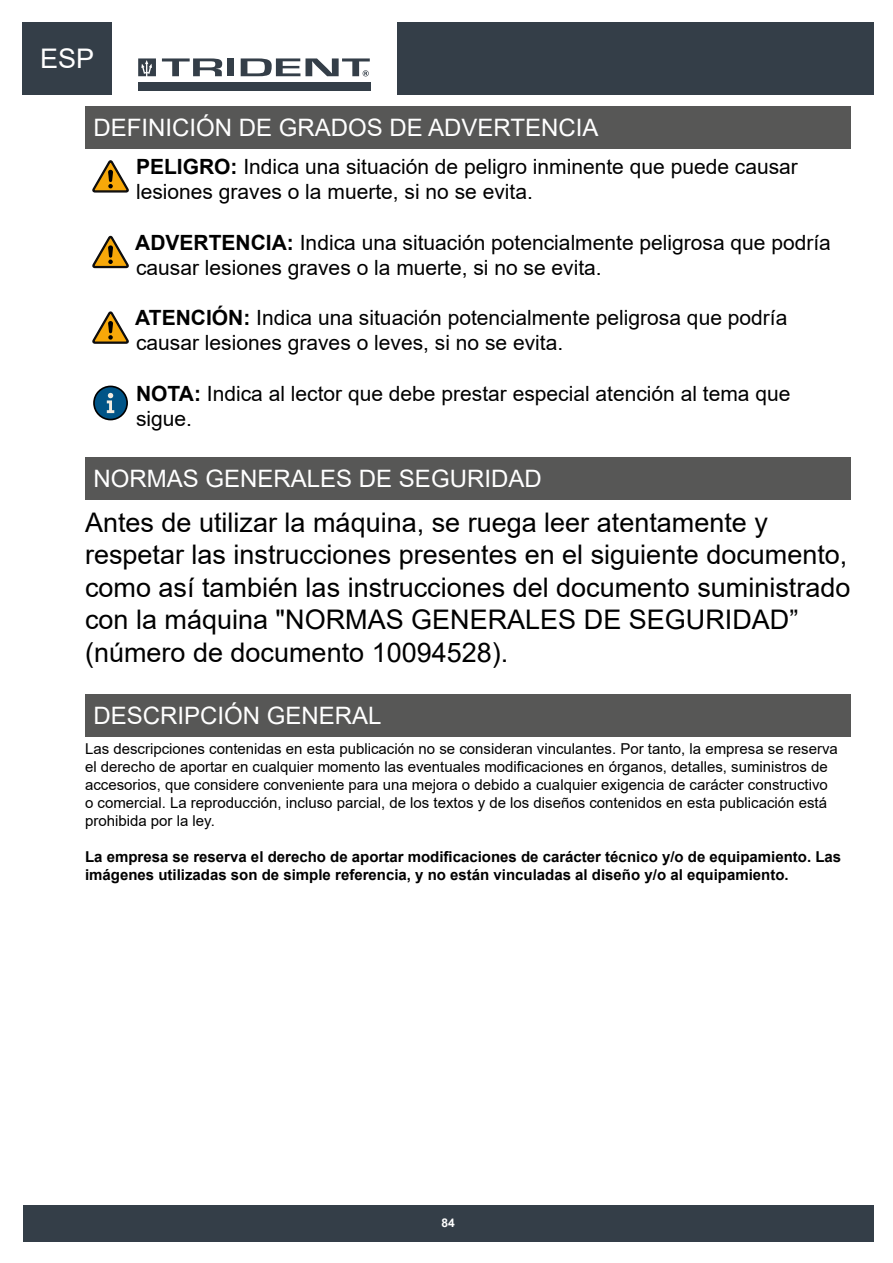
<style>
.page{position:relative;width:893px;height:1263px;background:#fff}
.page>*{position:absolute;margin:0;border:0;box-sizing:border-box;transform-origin:0 0}
.t1{font:27px/32.4px "Arial";color:#000}
.t2{font:27px "Arial";color:#fff}
.t3{font:24px "Arial";color:#fff}
.t4{font:21px/25.2px "Arial";color:#000}
.t5{font:15px/18px "Arial";color:#000}
.t6{font:700 15px/18px "Arial";color:#000}
.t7{font:700 12px "Arial";color:#fff}
.s1{font-weight:700}
</style>
<div class="page">
<div style="left:85px;top:694px;width:765px;height:42px;background:#575756"></div>
<div style="left:85px;top:106px;width:765px;height:43px;background:#575756"></div>
<svg style="left:92px;top:160px;width:37px;height:33px"></svg>
<svg style="left:92px;top:235px;width:37px;height:34px"></svg>
<svg style="left:92px;top:311px;width:37px;height:33px"></svg>
<div style="left:94px;top:386px;width:33px;height:34px;background:#005487;border-radius:50%"></div>
<div style="left:93px;top:386px;width:35px;height:34px;border:2px solid #000;border-radius:50%"></div>
<svg style="left:107px;top:393px;width:7px;height:20px"></svg>
<div style="left:85px;top:457px;width:765px;height:43px;background:#575756"></div>
<div style="left:23px;top:1205px;width:850px;height:37px;background:#343e48"></div>
<div style="left:397px;top:22px;width:476px;height:73px;background:#343e48"></div>
<svg style="left:162px;top:58px;width:60px;height:18px"></svg>
<div style="left:228px;top:58px;width:6px;height:18px;background:#343e48"></div>
<div style="left:138px;top:82px;width:233px;height:8px;background:#343e48"></div>
<svg style="left:138px;top:58px;width:18px;height:18px"></svg>
<svg style="left:241px;top:58px;width:129px;height:18px"></svg>
<div style="left:22px;top:22px;width:90px;height:73px;background:#343e48"></div>
<h1 class="t2" style="left:40px;top:40px;width:56px">ESP</h1>
<h2 class="t3" style="left:94px;top:111px;width:506px">DEFINICIÓN DE GRADOS DE ADVERTENCIA</h2>
<h3 class="t4" style="left:136px;top:154px;width:663px"><span class="s1">PELIGRO:</span> Indica una situación de peligro inminente que puede causar lesiones graves o la muerte, si no se evita.</h3>
<h3 class="t4" style="left:135px;top:230px;width:697px"><span class="s1">ADVERTENCIA:</span> Indica una situación potencialmente peligrosa que podría causar lesiones graves o la muerte, si no se evita.</h3>
<h3 class="t4" style="left:135px;top:305px;width:654px"><span class="s1">ATENCIÓN:</span> Indica una situación potencialmente peligrosa que podría causar lesiones graves o leves, si no se evita.</h3>
<h3 class="t4" style="left:136px;top:381px;width:656px"><span class="s1">NOTA:</span> Indica al lector que debe prestar especial atención al tema que sigue.</h3>
<h2 class="t3" style="left:94px;top:462px;width:450px">NORMAS GENERALES DE SEGURIDAD</h2>
<p class="t1" style="left:85px;top:506px;width:767px">Antes de utilizar la máquina, se ruega leer atentamente y respetar las instrucciones presentes en el siguiente documento, como así también las instrucciones del documento suministrado con la máquina "NORMAS GENERALES DE SEGURIDAD” (número de documento 10094528).</p>
<h2 class="t3" style="left:94px;top:699px;width:290px">DESCRIPCIÓN GENERAL</h2>
<p class="t5" style="left:85px;top:740px;width:754px">Las descripciones contenidas en esta publicación no se consideran vinculantes. Por tanto, la empresa se reserva el derecho de aportar en cualquier momento las eventuales modificaciones en órganos, detalles, suministros de accesorios, que considere conveniente para una mejora o debido a cualquier exigencia de carácter constructivo o comercial. La reproducción, incluso parcial, de los textos y de los diseños contenidos en esta publicación está prohibida por la ley.</p>
<p class="t6" style="left:85px;top:848px;width:758px">La empresa se reserva el derecho de aportar modificaciones de carácter técnico y/o de equipamiento. Las imágenes utilizadas son de simple referencia, y no están vinculadas al diseño y/o al equipamiento.</p>
<p class="t7" style="left:441px;top:1214px;width:15px">84</p>
</div>
